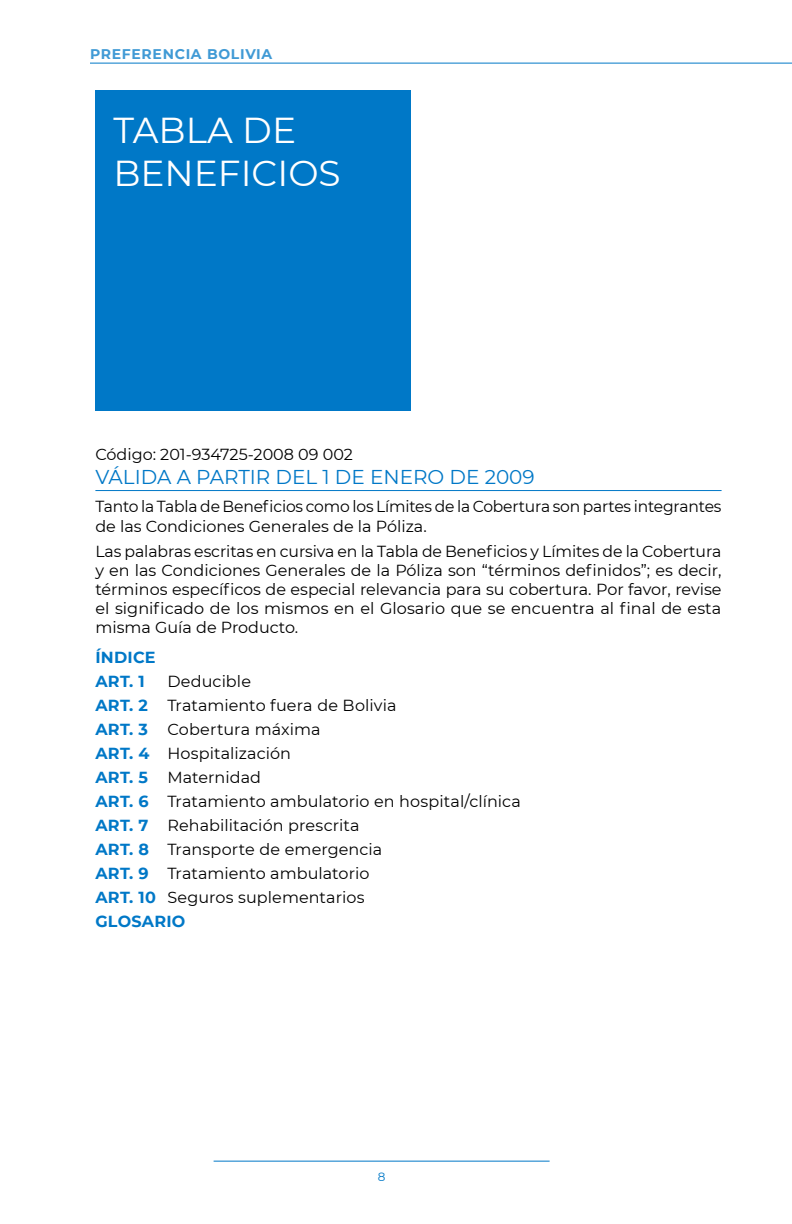
<style>
.page{position:relative;width:792px;height:1224px;background:#fff}
.page>*{position:absolute;margin:0;border:0;box-sizing:border-box;transform-origin:0 0}
.t1{font:36px/43.2px "Montserrat";color:#fff}
.t2{font:20px "Montserrat";color:#0078c7}
.t3{font:16px/24px "Montserrat";color:#000}
.t4{font:700 16px/24px "Montserrat";letter-spacing:.015em;color:#0078c7}
.t5{font:700 14px "Montserrat";letter-spacing:.05em;color:#409ad5}
.t6{font:12px "Montserrat";color:#0078c7}
.s1{font-weight:700;color:#0078c7}
</style>
<div class="page">
<hr style="left:90px;top:63px;width:702px;height:1px;background:#0078c7">
<hr style="left:214px;top:1161px;width:336px;height:1px;background:#0078c7">
<hr style="left:95px;top:490px;width:627px;height:1px;background:#0078c7">
<div style="left:95px;top:90px;width:316px;height:320px;background:#0078c7"></div>
<p class="t5" style="left:90px;top:43px;width:184px">PREFERENCIA BOLIVIA</p>
<h1 class="t1" style="left:113px;top:107px;width:229px">TABLA DE<br>BENEFICIOS</h1>
<p class="t3" style="left:95px;top:442px;width:259px">Código: 201-934725-2008 09 002</p>
<p class="t2" style="left:95px;top:463px;width:441px">VÁLIDA A PARTIR DEL 1 DE ENERO DE 2009</p>
<p class="t3" style="left:95px;top:497px;width:628px;line-height:19.2px">Tanto la Tabla de Beneficios como los Límites de la Cobertura son partes integrantes de las Condiciones Generales de la Póliza.</p>
<p class="t3" style="left:95px;top:541px;width:628px;line-height:19.2px;text-align:justify">Las palabras escritas en cursiva en la Tabla de Beneficios y Límites de la Cobertura y en las Condiciones Generales de la Póliza son “términos definidos”; es decir, términos específicos de especial relevancia para su cobertura. Por favor, revise el significado de los mismos en el Glosario que se encuentra al final de esta misma Guía de Producto.</p>
<p class="t4" style="left:95px;top:645px;width:62px">ÍNDICE<br>ART. 1</p>
<p class="t3" style="left:95px;top:669px;width:427px;text-indent:72px">Deducible<br><span class="s1">ART. 2</span> Tratamiento fuera de Bolivia<br><span class="s1">ART. 3</span> Cobertura máxima<br><span class="s1">ART. 4</span> Hospitalización<br><span class="s1">ART. 5</span> Maternidad<br><span class="s1">ART. 6</span> Tratamiento ambulatorio en hospital/clínica<br><span class="s1">ART. 7</span> Rehabilitación prescrita<br><span class="s1">ART. 8</span> Transporte de emergencia<br><span class="s1">ART. 9</span> Tratamiento ambulatorio<br><span class="s1">ART. 10</span> Seguros suplementarios<br><span class="s1">GLOSARIO</span></p>
<p class="t6" style="left:378px;top:1169px;width:9px">8</p>
</div>
